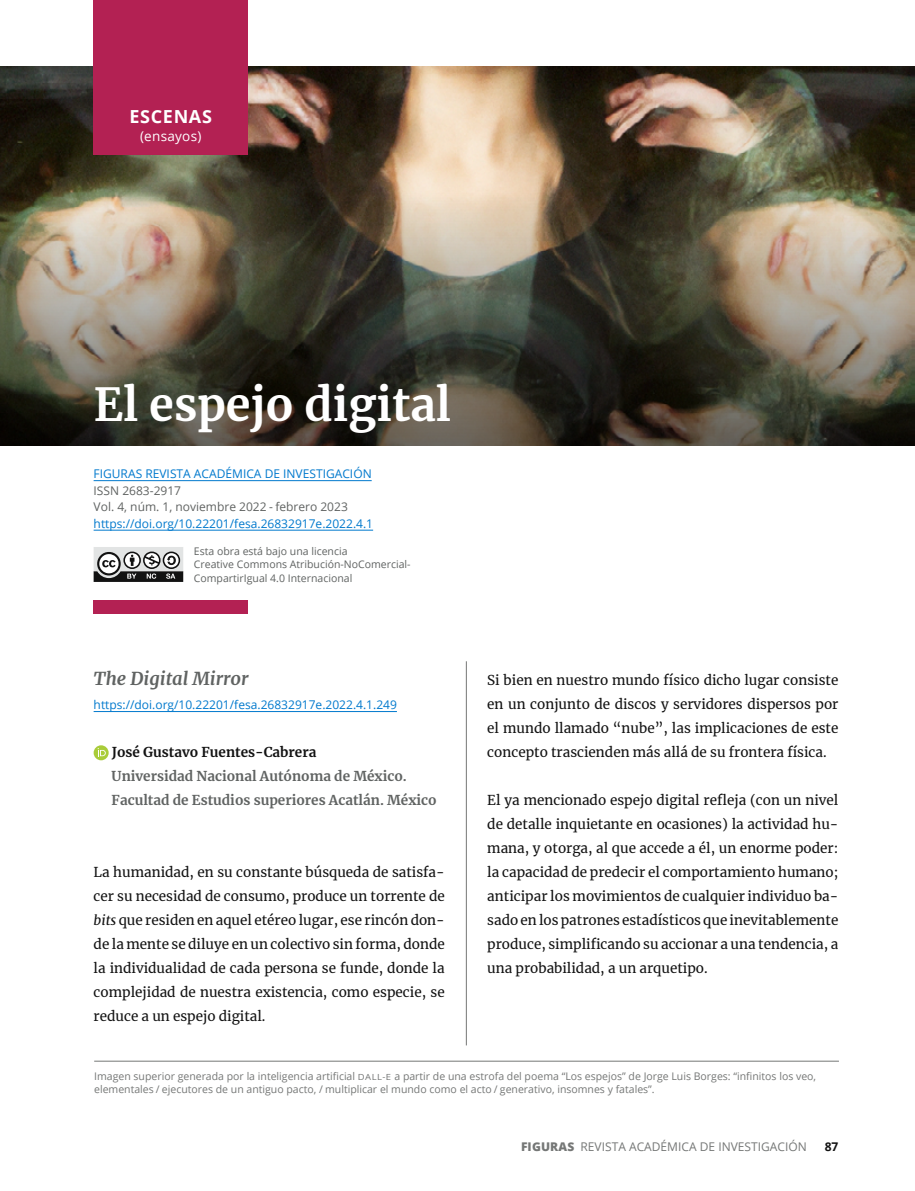
<style>
.page{position:relative;width:915px;height:1191px;background:#fff}
.page>*{position:absolute;margin:0;border:0;box-sizing:border-box;transform-origin:0 0}
.t1{font:700 45px "Merriweather";color:#fff}
.t2{font:italic 700 18px "Merriweather";color:#606362}
.t3{font:700 18px "Open Sans";letter-spacing:.035em;color:#fff}
.t4{font:13.5px/24px "Merriweather";color:#121212;text-align:justify}
.t5{font:700 13.5px/24px "Merriweather";color:#606362}
.t6{font:700 13.5px "Merriweather";color:#121212}
.t7{font:13.5px "Open Sans";letter-spacing:.02em;color:#fff}
.t8{font:12px "Open Sans";color:#0079cd}
.t9{font:12px/16.5px "Open Sans";color:#606362}
.t10{font:12px "Open Sans";color:#757776}
.t11{font:700 12px "Open Sans";color:#121212}
.t12{font:10.5px/13.5px "Open Sans";color:#757776}
.t13{font:10.5px/13.5px "Open Sans";color:#606362}
.s1{font-style:italic}
.s2{font-size:8.4px}
.s3{font-weight:800}
</style>
<div class="page">
<hr style="left:94px;top:480px;width:277px;height:1px;background:#0079cd">
<hr style="left:94px;top:530px;width:279px;height:1px;background:#0079cd">
<div style="left:94px;top:571px;width:89px;height:11px;background:#121212"></div>
<svg style="left:94px;top:547px;width:89px;height:32px"></svg>
<div style="left:94px;top:600px;width:154px;height:13px;background:#b32153"></div>
<hr style="left:94px;top:1061px;width:744px;height:1px;background:#757776">
<img style="left:0;top:67px;width:914px;height:104px">
<img style="left:0;top:171px;width:914px;height:274px">
<hr style="left:94px;top:711px;width:303px;height:1px;background:#0079cd">
<svg style="left:94px;top:745px;width:15px;height:15px"></svg>
<svg style="left:98px;top:748px;width:8px;height:8px"></svg>
<div style="left:94px;top:0;width:154px;height:154px;background:#b32153"></div>
<hr style="left:466px;top:661px;width:1px;height:384px;background:#757776">
<h2 class="t3" style="left:129px;top:104px;width:84px">ESCENAS</h2>
<p class="t7" style="left:140px;top:127px;width:63px">(ensayos)</p>
<h1 class="t1" style="left:94px;top:374px;width:359px">El espejo digital</h1>
<p class="t8" style="left:94px;top:466px;width:279px">FIGURAS REVISTA ACADÉMICA DE INVESTIGACIÓN</p>
<p class="t9" style="left:94px;top:482px;width:256px">ISSN 2683-2917<br>Vol. 4, núm. 1, noviembre 2022 - febrero 2023</p>
<p class="t8" style="left:94px;top:515px;width:281px">https://doi.org/10.22201/fesa.26832917e.2022.4.1</p>
<p class="t13" style="left:194px;top:544px;width:218px">Esta obra está bajo una licencia<br>Creative Commons Atribución-NoComercial-<br>CompartirIgual 4.0 Internacional</p>
<h2 class="t2" style="left:94px;top:666px;width:156px">The Digital Mirror</h2>
<p class="t8" style="left:94px;top:696px;width:305px">https://doi.org/10.22201/fesa.26832917e.2022.4.1.249</p>
<p class="t6" style="left:112px;top:743px;width:206px">José Gustavo Fuentes-Cabrera</p>
<p class="t5" style="left:112px;top:764px;width:326px">Universidad Nacional Autónoma de México.<br>Facultad de Estudios superiores Acatlán. México</p>
<p class="t4" style="left:94px;top:860px;width:352px">La humanidad, en su constante búsqueda de satisfa&shy;cer su necesidad de consumo, produce un torrente de <span class="s1">bits</span> que residen en aquel etéreo lugar, ese rincón don&shy;de la mente se diluye en un colectivo sin forma, donde la individualidad de cada persona se funde, donde la complejidad de nuestra existencia, como especie, se reduce a un espejo digital.</p>
<p class="t4" style="left:487px;top:668px;width:352px">Si bien en nuestro mundo físico dicho lugar consiste en un conjunto de discos y servidores dispersos por el mundo llamado “nube”, las implicaciones de este concepto trascienden más allá de su frontera física.</p>
<p class="t4" style="left:487px;top:788px;width:352px">El ya mencionado espejo digital refleja (con un nivel de detalle inquietante en ocasiones) la actividad hu&shy;mana, y otorga, al que accede a él, un enorme poder: la capacidad de predecir el comportamiento humano; anticipar los movimientos de cualquier individuo ba&shy;sado en los patrones estadísticos que inevitablemente produce, simplificando su accionar a una tendencia, a una probabilidad, a un arquetipo.</p>
<p class="t12" style="left:94px;top:1069px;width:723px">Imagen superior generada por la inteligencia artificial <span class="s2">DALL-E</span> a partir de una estrofa del poema “Los espejos” de Jorge Luis Borges: “infinitos los veo, elementales / ejecutores de un antiguo pacto, / multiplicar el mundo como el acto / generativo, insomnes y fatales”.</p>
<p class="t10" style="left:521px;top:1138px;width:287px"><span class="s3">FIGURAS</span> REVISTA ACADÉMICA DE INVESTIGACIÓN</p>
<p class="t11" style="left:824px;top:1137px;width:15px">87</p>
</div>
